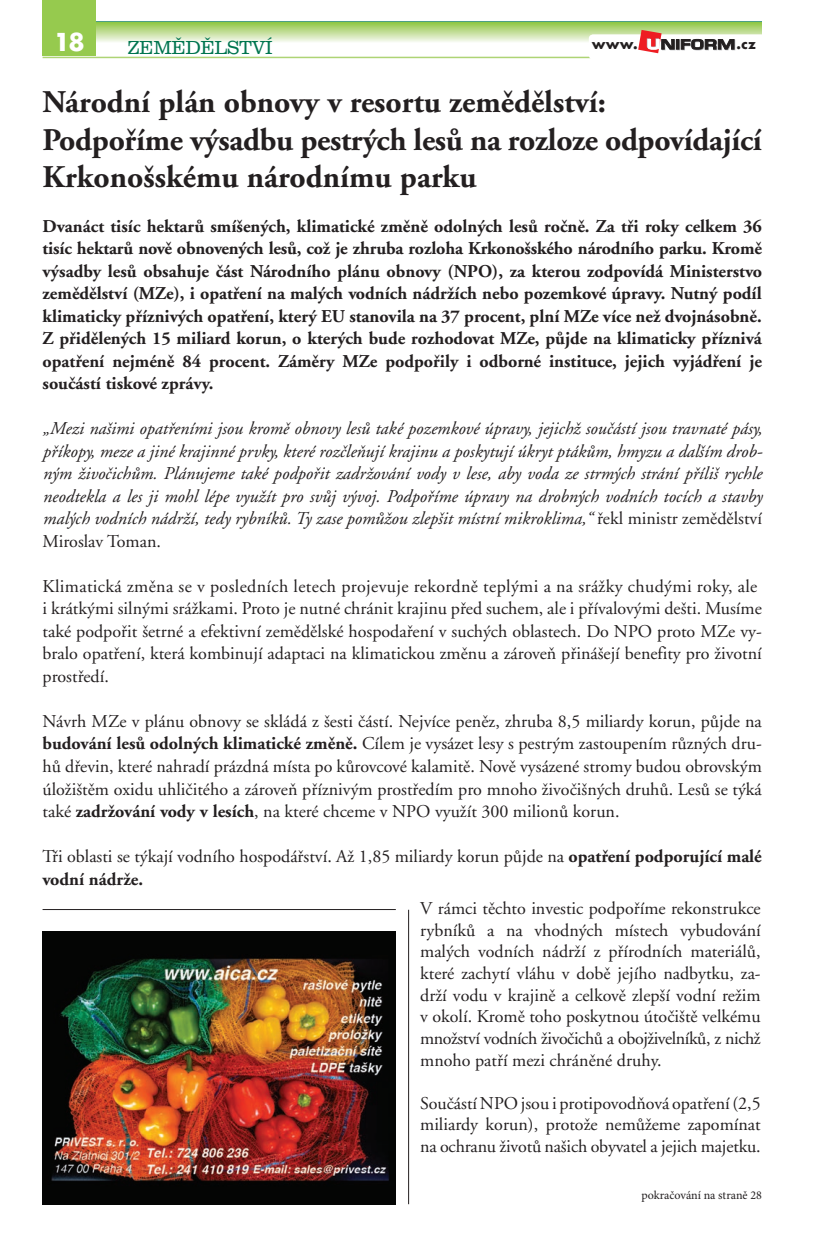
<style>
.page{position:relative;width:830px;height:1234px;background:#fff}
.page>*{position:absolute;margin:0;border:0;box-sizing:border-box;transform-origin:0 0}
.t1{font:700 31.5px/37.8px "Adobe Garamond CE";letter-spacing:-.005em;color:#231f20}
.t2{font:700 24px "Futura";color:#fff}
.t3{font:300 19.5px "URW Clarendon TCE";letter-spacing:-.02em;color:#00754f}
.t4{font:18px/22.5px "Adobe Garamond CE";color:#231f20;text-align:justify}
.t5{font:700 18px/22.5px "Adobe Garamond CE";color:#231f20;text-align:justify}
.t6{font:italic 18px/22.5px "Adobe Garamond CE";color:#231f20;text-align:justify}
.t7{font:700 13.5px "Futura";color:#231f20}
.t8{font:12px "Minion Pro";color:#231f20}
.s1{font-style:normal}
.s2{font-weight:700}
</style>
<div class="page">
<svg style="left:96px;top:21px;width:665px;height:21px;background:#b7d990"></svg>
<div style="left:43px;top:0;width:53px;height:55px;background:#96ca4e"></div>
<hr style="left:43px;top:57px;width:704px;height:1px;background:#aed475">
<div style="left:588px;top:34px;width:177px;height:26px;background:#fff;border-radius:4px"></div>
<svg style="left:638px;top:30px;width:96px;height:23px"></svg>
<img style="left:43px;top:931px;width:352px;height:272px">
<hr style="left:43px;top:908px;width:352px;height:1px;background:#231f20">
<hr style="left:408px;top:909px;width:1px;height:294px;background:#231f20">
<h2 class="t2" style="left:54px;top:25px;width:33px">18</h2>
<p class="t3" style="left:128px;top:36px;width:146px">ZEMĚDĚLSTVÍ</p>
<p class="t7" style="left:591px;top:34px;width:47px">www.</p>
<p class="t7" style="left:736px;top:34px;width:21px">.cz</p>
<h1 class="t1" style="left:43px;top:83px;width:720px">Národní plán obnovy v resortu zemědělství:<br>Podpoříme výsadbu pestrých lesů na rozloze odpovídající<br>Krkonošskému národnímu parku</h1>
<p class="t5" style="left:43px;top:215px;width:720px">Dvanáct tisíc hektarů smíšených, klimatické změně odolných lesů ročně. Za tři roky celkem 36 tisíc hektarů nově obnovených lesů, což je zhruba rozloha Krkonošského národního parku. Kromě výsadby lesů obsahuje část Národního plánu obnovy (NPO), za kterou zodpovídá Ministerstvo zemědělství (MZe), i opatření na malých vodních nádržích nebo pozemkové úpravy. Nutný podíl klimaticky příznivých opatření, který EU stanovila na 37 procent, plní MZe více než dvojnásobně.<br>Z přidělených 15 miliard korun, o kterých bude rozhodovat MZe, půjde na klimaticky příznivá opatření nejméně 84 procent. Záměry MZe podpořily i odborné instituce, jejich vyjádření je součástí tiskové zprávy.</p>
<p class="t6" style="left:43px;top:418px;width:721px">„Mezi našimi opatřeními jsou kromě obnovy lesů také pozemkové úpravy, jejichž součástí jsou travnaté pásy, příkopy, meze a jiné krajinné prvky, které rozčleňují krajinu a poskytují úkryt ptákům, hmyzu a dalším drob&shy;ným živočichům. Plánujeme také podpořit zadržování vody v lese, aby voda ze strmých strání příliš rychle neodtekla a les ji mohl lépe využít pro svůj vývoj. Podpoříme úpravy na drobných vodních tocích a stavby malých vodních nádrží, tedy rybníků. Ty zase pomůžou zlepšit místní mikroklima,“ <span class="s1">řekl ministr zemědělství Miroslav Toman.</span></p>
<p class="t4" style="left:43px;top:575px;width:720px;text-align:left">Klimatická změna se v posledních letech projevuje rekordně teplými a na srážky chudými roky, ale i krátkými silnými srážkami. Proto je nutné chránit krajinu před suchem, ale i přívalovými dešti. Musíme také podpořit šetrné a efektivní zemědělské hospodaření v suchých oblastech. Do NPO proto MZe vy&shy;bralo opatření, která kombinují adaptaci na klimatickou změnu a zároveň přinášejí benefity pro životní prostředí.</p>
<p class="t4" style="left:43px;top:710px;width:720px">Návrh MZe v plánu obnovy se skládá z šesti částí. Nejvíce peněz, zhruba 8,5 miliardy korun, půjde na <span class="s2">budování lesů odolných klimatické změně.</span> Cílem je vysázet lesy s pestrým zastoupením různých dru&shy;hů dřevin, které nahradí prázdná místa po kůrovcové kalamitě. Nově vysázené stromy budou obrovským úložištěm oxidu uhličitého a zároveň příznivým prostředím pro mnoho živočišných druhů. Lesů se týká také <span class="s2">zadržování vody v lesích</span>, na které chceme v NPO využít 300 milionů korun.</p>
<p class="t4" style="left:43px;top:845px;width:720px">Tři oblasti se týkají vodního hospodářství. Až 1,85 miliardy korun půjde na <span class="s2">opatření podporující malé vodní nádrže.</span></p>
<p class="t4" style="left:420px;top:897px;width:342px;line-height:21.6px">V rámci těchto investic podpoříme rekonstrukce rybníků a na vhodných místech vybudování malých vodních nádrží z přírodních materiálů, které zachytí vláhu v době jejího nadbytku, za&shy;drží vodu v krajině a celkově zlepší vodní režim v okolí. Kromě toho poskytnou útočiště velkému množství vodních živočichů a obojživelníků, z nichž mnoho patří mezi chráněné druhy.</p>
<p class="t4" style="left:420px;top:1092px;width:342px;line-height:21.6px">Součástí NPO jsou i protipovodňová opatření (2,5 miliardy korun), protože nemůžeme zapomínat na ochranu životů našich obyvatel a jejich majetku.</p>
<p class="t8" style="left:641px;top:1186px;width:122px">pokračování na straně 28</p>
</div>
